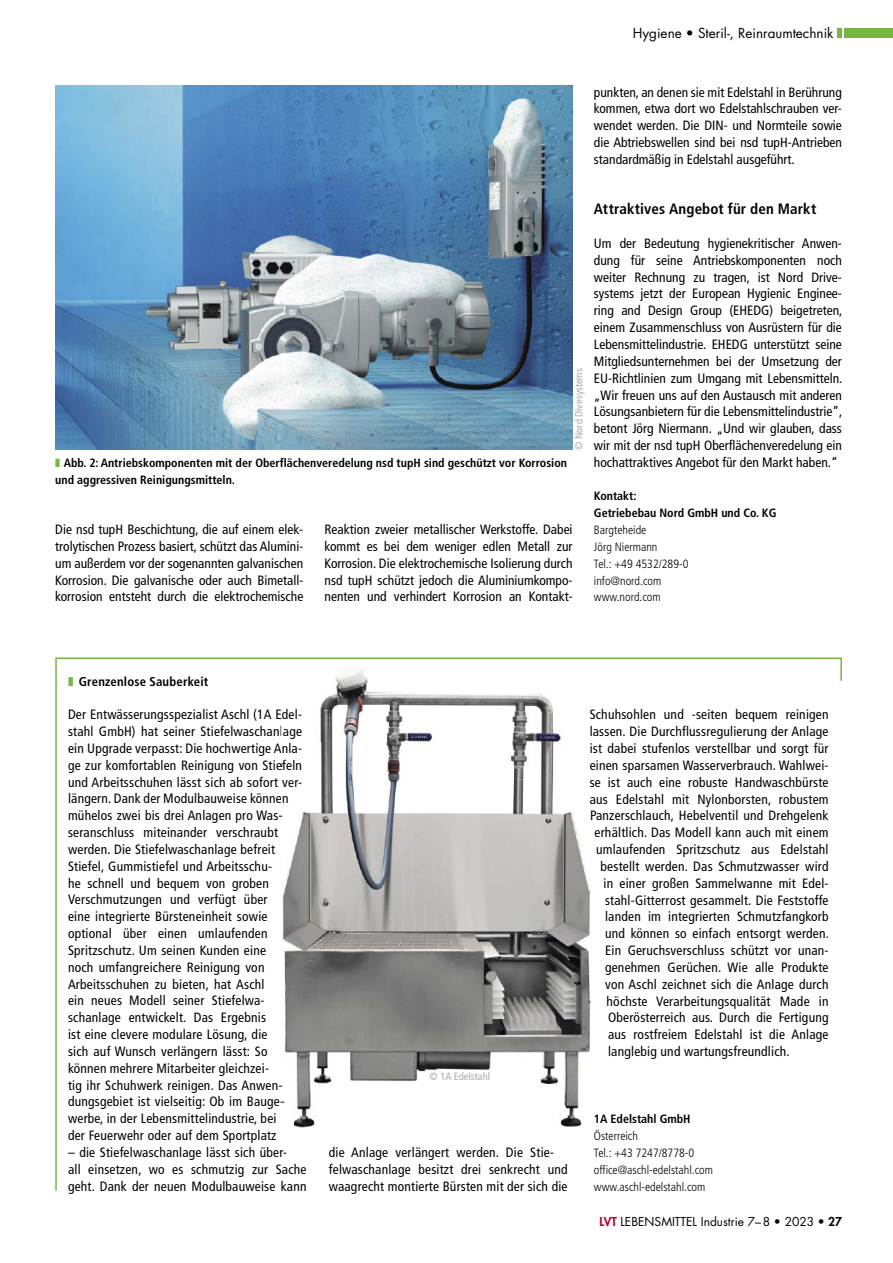
<style>
.page{position:relative;width:893px;height:1263px;background:#fff}
.page>*{position:absolute;margin:0;border:0;box-sizing:border-box;transform-origin:0 0}
.t1{font:700 condensed 15px "Frutiger LT Std";letter-spacing:.01em;color:#000}
.t2{font:condensed 13.5px/16.8px "Frutiger LT Std";letter-spacing:.015em;color:#000;text-align:justify}
.t3{font:13.5px "Futura Std";color:#000}
.t4{font:700 condensed 12.75px "Frutiger LT Std";letter-spacing:.015em;color:#000}
.t5{font:700 condensed 12px/16.8px "Frutiger LT Std";color:#000}
.t6{font:300 condensed 12px/16.8px "Frutiger LT Std";color:#000}
.t7{font:12px "Futura Std";color:#000}
.t8{font:condensed 10.5px "Frutiger LT Std";color:#aaa}
.s1{color:#75b73f}
.s2{font-weight:800;color:#be0027}
.s3{font-weight:800}
</style>
<div class="page">
<img style="left:55px;top:85px;width:518px;height:365px">
<svg style="left:55px;top:657px;width:787px;height:534px"></svg>
<img style="left:282px;top:665px;width:310px;height:462px">
<hr style="left:838px;top:28px;width:4px;height:10px;background:#75b73f">
<div style="left:845px;top:28px;width:48px;height:10px;background:#75b73f"></div>
<p class="t3" style="left:633px;top:24px;width:202px">Hygiene • Steril-, Reinraumtechnik</p>
<p class="t5" style="left:55px;top:454px;width:513px"><span class="s1">❚</span> Abb. 2: Antriebskomponenten mit der Oberflächenveredelung nsd tupH sind geschützt vor Korrosion und aggressiven Reinigungsmitteln.</p>
<p class="t8" style="left:573px;top:450px;width:83px;rotate:-90deg">© Nord Divesystems</p>
<p class="t2" style="left:55px;top:521px;width:250px">Die nsd tupH Beschichtung, die auf einem elek&shy;trolytischen Prozess basiert, schützt das Alumini&shy;um außerdem vor der sogenannten galvanischen Korrosion. Die galvanische oder auch Bimetall&shy;korrosion entsteht durch die elektrochemische</p>
<p class="t2" style="left:325px;top:521px;width:250px">Reaktion zweier metallischer Werkstoffe. Dabei kommt es bei dem weniger edlen Metall zur Korrosion. Die elektrochemische Isolierung durch nsd tupH schützt jedoch die Aluminiumkompo&shy;nenten und verhindert Korrosion an Kontakt-</p>
<p class="t2" style="left:594px;top:84px;width:250px">punkten, an denen sie mit Edelstahl in Berührung kommen, etwa dort wo Edelstahlschrauben ver&shy;wendet werden. Die DIN- und Normteile sowie die Abtriebswellen sind bei nsd tupH-Antrieben standardmäßig in Edelstahl ausgeführt.</p>
<p class="t1" style="left:594px;top:200px;width:224px">Attraktives Angebot für den Markt</p>
<p class="t2" style="left:594px;top:235px;width:250px">Um der Bedeutung hygienekritischer Anwen&shy;dung für seine Antriebskomponenten noch weiter Rechnung zu tragen, ist Nord Drive&shy;systems jetzt der European Hygienic Enginee&shy;ring and Design Group (EHEDG) beigetreten, einem Zusammenschluss von Ausrüstern für die Lebensmittelindustrie. EHEDG unterstützt seine Mitgliedsunternehmen bei der Umsetzung der EU-Richtlinien zum Umgang mit Lebensmitteln. „Wir freuen uns auf den Austausch mit anderen Lösungsanbietern für die Lebensmittelindustrie”, betont Jörg Niermann. „Und wir glauben, dass wir mit der nsd tupH Oberflächenveredelung ein hochattraktives Angebot für den Markt haben.“</p>
<p class="t5" style="left:594px;top:488px;width:184px">Kontakt:<br>Getriebebau Nord GmbH und Co. KG</p>
<p class="t6" style="left:594px;top:522px;width:96px">Bargteheide<br>Jörg Niermann<br>Tel.: +49 4532/289-0 info@nord.com www.nord.com</p>
<p class="t4" style="left:68px;top:674px;width:142px"><span class="s1">❚</span> Grenzenlose Sauberkeit</p>
<p class="t2" style="left:68px;top:706px;width:236px;text-align:left">Der Entwässerungsspezialist Aschl (1A Edel&shy;stahl GmbH) hat seiner Stiefelwaschanlage ein Upgrade verpasst: Die hochwertige Anla&shy;ge zur komfortablen Reinigung von Stiefeln und Arbeitsschuhen lässt sich ab sofort ver&shy;längern. Dank der Modulbauweise können mühelos zwei bis drei Anlagen pro Was&shy;seranschluss miteinander verschraubt werden. Die Stiefelwaschanlage befreit Stiefel, Gummistiefel und Arbeitsschu-<br>he schnell und bequem von groben Verschmutzungen und verfügt über<br>eine integrierte Bürsteneinheit sowie optional über einen umlaufenden Spritzschutz. Um seinen Kunden eine<br>noch umfangreichere Reinigung von Arbeitsschuhen zu bieten, hat Aschl<br>ein neues Modell seiner Stiefelwa&shy;schanlage entwickelt. Das Ergebnis<br>ist eine clevere modulare Lösung, die<br>sich auf Wunsch verlängern lässt: So können mehrere Mitarbeiter gleichzei-<br>tig ihr Schuhwerk reinigen. Das Anwen&shy;dungsgebiet ist vielseitig: Ob im Bauge&shy;werbe, in der Lebensmittelindustrie, bei<br>der Feuerwehr oder auf dem Sportplatz</p>
<p class="t2" style="left:68px;top:1144px;width:240px;text-align:left">– die Stiefelwaschanlage lässt sich über-<br>all einsetzen, wo es schmutzig zur Sache geht. Dank der neuen Modulbauweise kann</p>
<p class="t2" style="left:329px;top:1144px;width:240px;text-align:left">die Anlage verlängert werden. Die Stie&shy;felwaschanlage besitzt drei senkrecht und waagrecht montierte Bürsten mit der sich die</p>
<p class="t8" style="left:429px;top:1070px;width:62px">© 1A Edelstahl</p>
<p class="t2" style="left:590px;top:706px;width:240px">Schuhsohlen und -seiten bequem reinigen</p>
<p class="t2" style="left:590px;top:723px;width:240px">lassen. Die Durchflussregulierung der Anlage</p>
<p class="t2" style="left:590px;top:740px;width:240px">ist dabei stufenlos verstellbar und sorgt für</p>
<p class="t2" style="left:590px;top:757px;width:240px">einen sparsamen Wasserverbrauch. Wahlwei-</p>
<p class="t2" style="left:590px;top:774px;width:240px">se ist auch eine robuste Handwaschbürste</p>
<p class="t2" style="left:590px;top:791px;width:240px">aus Edelstahl mit Nylonborsten, robustem</p>
<p class="t2" style="left:590px;top:807px;width:240px">Panzerschlauch, Hebelventil und Drehgelenk</p>
<p class="t2" style="left:595px;top:824px;width:236px">erhältlich. Das Modell kann auch mit einem</p>
<p class="t2" style="left:596px;top:841px;width:234px">umlaufenden Spritzschutz aus Edelstahl</p>
<p class="t2" style="left:601px;top:858px;width:230px">bestellt werden. Das Schmutzwasser wird</p>
<p class="t2" style="left:604px;top:875px;width:227px">in einer großen Sammelwanne mit Edel-</p>
<p class="t2" style="left:605px;top:892px;width:225px">stahl-Gitterrost gesammelt. Die Feststoffe</p>
<p class="t2" style="left:605px;top:908px;width:225px">landen im integrierten Schmutzfangkorb</p>
<p class="t2" style="left:605px;top:925px;width:226px">und können so einfach entsorgt werden.</p>
<p class="t2" style="left:605px;top:942px;width:225px">Ein Geruchsverschluss schützt vor unan-</p>
<p class="t2" style="left:605px;top:959px;width:225px">genehmen Gerüchen. Wie alle Produkte</p>
<p class="t2" style="left:605px;top:976px;width:225px">von Aschl zeichnet sich die Anlage durch</p>
<p class="t2" style="left:607px;top:993px;width:223px">höchste Verarbeitungsqualität Made in</p>
<p class="t2" style="left:608px;top:1009px;width:222px">Oberösterreich aus. Durch die Fertigung</p>
<p class="t2" style="left:608px;top:1026px;width:222px">aus rostfreiem Edelstahl ist die Anlage</p>
<p class="t2" style="left:608px;top:1043px;width:183px">langlebig und wartungsfreundlich.</p>
<p class="t5" style="left:594px;top:1111px;width:98px">1A Edelstahl GmbH</p>
<p class="t6" style="left:594px;top:1128px;width:121px">Österreich<br>Tel.: +43 7247/8778-0 office@aschl-edelstahl.com www.aschl-edelstahl.com</p>
<p class="t7" style="left:600px;top:1214px;width:244px"><span class="s2">LVT</span> LEBENSMITTEL Industrie 7–8 • 2023 <span class="s3">• 27</span></p>
</div>
